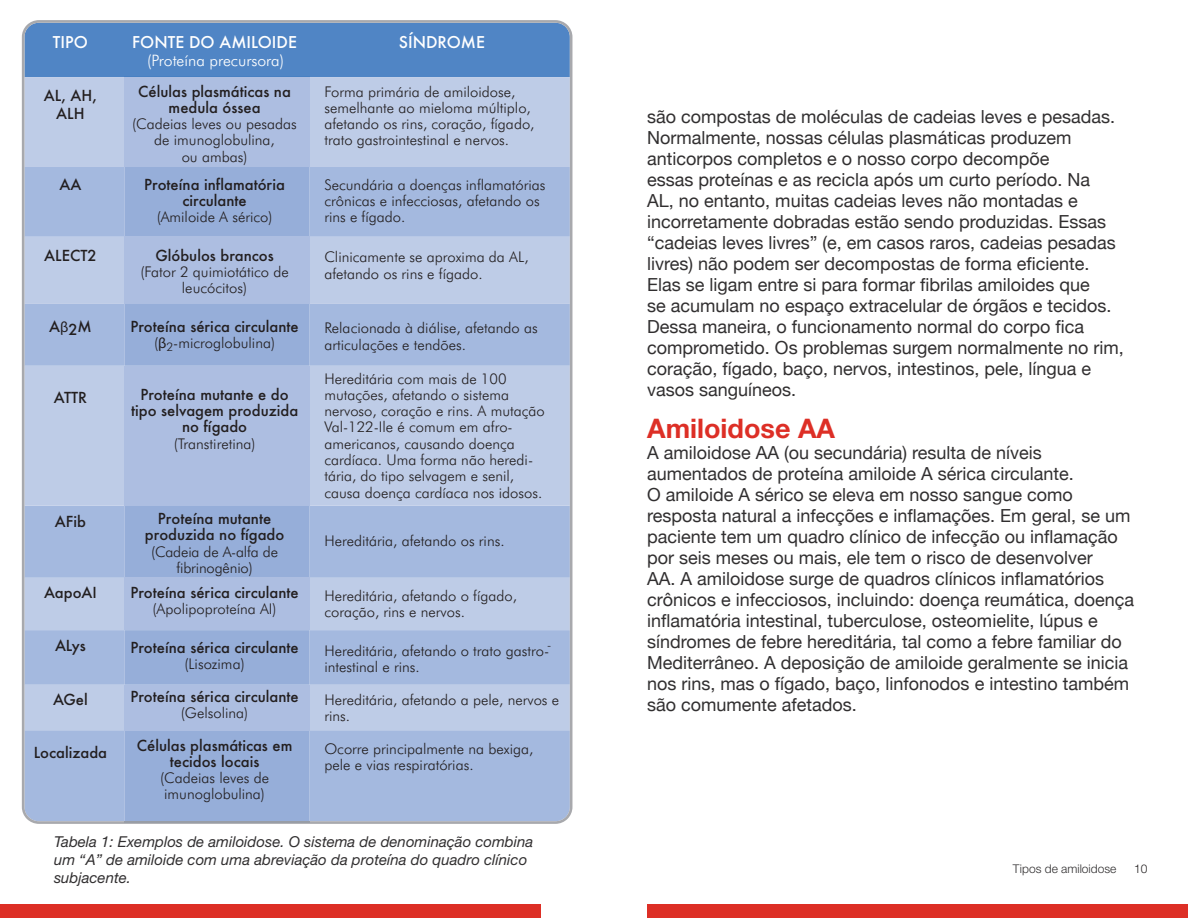
<style>
.page{position:relative;width:1188px;height:918px;background:#fff}
.page>*{position:absolute;margin:0;border:0;box-sizing:border-box;transform-origin:0 0}
.t1{font:700 27px "Helvetica Neue";color:#dd2f26}
.t2{font:18px/21px "Helvetica Neue";color:#312f30}
.t3{font:500 15.75px "Futura";color:#fff}
.t4{font:300 15.75px "Futura BT";color:#fff}
.t5{font:italic 15px/18px "Helvetica Neue";color:#312f30}
.t6{font:300 14.85px/16.2px "Futura BT";color:#231f20}
.t7{font:500 14.85px/16.2px "Futura";color:#231f20;text-align:center}
.t8{font:300 14.85px "Futura Std";color:#231f20}
.t9{font:300 12px "Helvetica Neue";color:#312f30}
.t10{font:300 12px "Helvetica Neue";color:#231f20}
.s1{font-family:"Myriad Pro";font-weight:400}
</style>
<div class="page">
<div style="left:647px;top:904px;width:541px;height:14px;background:#dd2f26"></div>
<div style="left:0;top:904px;width:541px;height:14px;background:#dd2f26"></div>
<svg style="left:22px;top:20px;width:550px;height:804px;background:#a8bcdf"></svg>
<div style="left:124px;top:506px;width:186px;height:315px;background:#96aed9"></div>
<div style="left:124px;top:578px;width:186px;height:52px;background:#adbee1"></div>
<div style="left:124px;top:685px;width:186px;height:45px;background:#adbee1"></div>
<div style="left:124px;top:167px;width:186px;height:199px;background:#96aed9"></div>
<div style="left:124px;top:77px;width:186px;height:90px;background:#adbee1"></div>
<div style="left:124px;top:237px;width:186px;height:67px;background:#adbee1"></div>
<div style="left:124px;top:366px;width:186px;height:140px;background:#adbee1"></div>
<hr style="left:124px;top:821px;width:186px;height:2px;background:#989da6">
<p class="t3" style="left:53px;top:31px;width:36px">TIPO</p>
<p class="t7" style="left:44px;top:87px;width:55px;line-height:17.7px">AL, AH,<br>ALH</p>
<p class="t7" style="left:60px;top:176px;width:23px">AA</p>
<p class="t7" style="left:44px;top:247px;width:54px">ALECT2</p>
<p class="t7" style="left:49px;top:318px;width:44px">A<span class="s1">β</span>2M</p>
<p class="t7" style="left:54px;top:389px;width:35px">ATTR</p>
<p class="t7" style="left:55px;top:513px;width:33px">AFib</p>
<p class="t7" style="left:44px;top:584px;width:54px">AapoAI</p>
<p class="t7" style="left:55px;top:638px;width:32px">ALys</p>
<p class="t7" style="left:53px;top:691px;width:36px">AGel</p>
<p class="t7" style="left:34px;top:744px;width:75px">Localizada</p>
<p class="t3" style="left:132px;top:31px;width:166px">FONTE DO AMILOIDE</p>
<p class="t7" style="left:138px;top:83px;width:154px">Células plasmáticas na medula óssea</p>
<p class="t6" style="left:132px;top:116px;width:166px;text-align:center">(Cadeias leves ou pesadas de imunoglobulina,<br>ou ambas)</p>
<p class="t7" style="left:144px;top:176px;width:142px">Proteína inflamatória circulante</p>
<p class="t6" style="left:157px;top:209px;width:117px">(Amiloide A sérico)</p>
<p class="t7" style="left:155px;top:247px;width:120px">Glóbulos brancos</p>
<p class="t6" style="left:140px;top:264px;width:150px;text-align:center">(Fator 2 quimiotático de leucócitos)</p>
<p class="t7" style="left:130px;top:318px;width:170px">Proteína sérica circulante</p>
<p class="t6" style="left:154px;top:335px;width:123px">(<span class="s1">β</span><sub>2</sub>-microglobulina)</p>
<p class="t7" style="left:131px;top:386px;width:169px">Proteína mutante e do tipo selvagem produzida no fígado</p>
<p class="t6" style="left:174px;top:435px;width:83px">(Transtiretina)</p>
<p class="t4" style="left:147px;top:51px;width:138px">(Proteína precursora)</p>
<p class="t7" style="left:145px;top:510px;width:141px">Proteína mutante produzida no fígado</p>
<p class="t6" style="left:151px;top:543px;width:128px;text-align:center">(Cadeia de A-alfa de fibrinogênio)</p>
<p class="t7" style="left:130px;top:584px;width:170px">Proteína sérica circulante</p>
<p class="t6" style="left:153px;top:601px;width:125px">(Apolipoproteína AI)</p>
<p class="t7" style="left:130px;top:639px;width:170px">Proteína sérica circulante</p>
<p class="t6" style="left:184px;top:656px;width:62px">(Lisozima)</p>
<p class="t7" style="left:130px;top:688px;width:170px">Proteína sérica circulante</p>
<p class="t6" style="left:181px;top:705px;width:69px">(Gelsolina)</p>
<p class="t7" style="left:137px;top:737px;width:157px">Células plasmáticas em tecidos locais</p>
<p class="t6" style="left:160px;top:770px;width:110px">(Cadeias leves de imunoglobulina)</p>
<p class="t3" style="left:399px;top:31px;width:88px">SÍNDROME</p>
<p class="t6" style="left:324px;top:83px;width:212px">Forma primária de amiloidose, semelhante ao mieloma múltiplo, afetando os rins, coração, fígado, trato gastrointestinal e nervos.</p>
<p class="t6" style="left:324px;top:176px;width:223px">Secundária a doenças inflamatórias crônicas e infecciosas, afetando os rins e fígado.</p>
<p class="t6" style="left:324px;top:249px;width:206px">Clinicamente se aproxima da AL, afetando os rins e fígado.</p>
<p class="t6" style="left:324px;top:320px;width:215px">Relacionada à diálise, afetando as articulações e tendões.</p>
<p class="t6" style="left:324px;top:370px;width:222px">Hereditária com mais de 100 mutações, afetando o sistema nervoso, coração e rins. A mutação<br>Val-122-Ile é comum em afro&shy;americanos, causando doença cardíaca. Uma forma não heredi&shy;tária, do tipo selvagem e senil, causa doença cardíaca nos idosos.</p>
<p class="t6" style="left:324px;top:533px;width:182px">Hereditária, afetando os rins.</p>
<p class="t6" style="left:324px;top:588px;width:194px">Hereditária, afetando o fígado, coração, rins e nervos.</p>
<p class="t6" style="left:324px;top:642px;width:226px">Hereditária, afetando o trato gastro&shy;intestinal e rins.</p>
<p class="t6" style="left:324px;top:691px;width:236px">Hereditária, afetando a pele, nervos e rins.</p>
<p class="t6" style="left:324px;top:740px;width:211px">Ocorre principalmente na bexiga, pele e vias respiratórias.</p>
<p class="t8" style="left:548px;top:637px;width:4px">-</p>
<p class="t5" style="left:54px;top:832px;width:481px">Tabela 1: Exemplos de amiloidose. O sistema de denominação combina um “A” de amiloide com uma abreviação da proteína do quadro clínico subjacente.</p>
<p class="t2" style="left:647px;top:106px;width:478px">são compostas de moléculas de cadeias leves e pesadas.<br>Normalmente, nossas células plasmáticas produzem anticorpos completos e o nosso corpo decompõe<br>essas proteínas e as recicla após um curto período. Na<br>AL, no entanto, muitas cadeias leves não montadas e incorretamente dobradas estão sendo produzidas. Essas “cadeias leves livres” (e, em casos raros, cadeias pesadas livres) não podem ser decompostas de forma eficiente.<br>Elas se ligam entre si para formar fibrilas amiloides que<br>se acumulam no espaço extracelular de órgãos e tecidos.<br>Dessa maneira, o funcionamento normal do corpo fica comprometido. Os problemas surgem normalmente no rim, coração, fígado, baço, nervos, intestinos, pele, língua e vasos sanguíneos.</p>
<h1 class="t1" style="left:647px;top:412px;width:189px">Amiloidose AA</h1>
<p class="t2" style="left:647px;top:442px;width:488px">A amiloidose AA (ou secundária) resulta de níveis aumentados de proteína amiloide A sérica circulante.<br>O amiloide A sérico se eleva em nosso sangue como resposta natural a infecções e inflamações. Em geral, se um paciente tem um quadro clínico de infecção ou inflamação por seis meses ou mais, ele tem o risco de desenvolver<br>AA. A amiloidose surge de quadros clínicos inflamatórios crônicos e infecciosos, incluindo: doença reumática, doença inflamatória intestinal, tuberculose, osteomielite, lúpus e síndromes de febre hereditária, tal como a febre familiar do Mediterrâneo. A deposição de amiloide geralmente se inicia nos rins, mas o fígado, baço, linfonodos e intestino também são comumente afetados.</p>
<p class="t9" style="left:1013px;top:862px;width:105px">Tipos de amiloidose</p>
<p class="t10" style="left:1134px;top:862px;width:15px">10</p>
</div>
